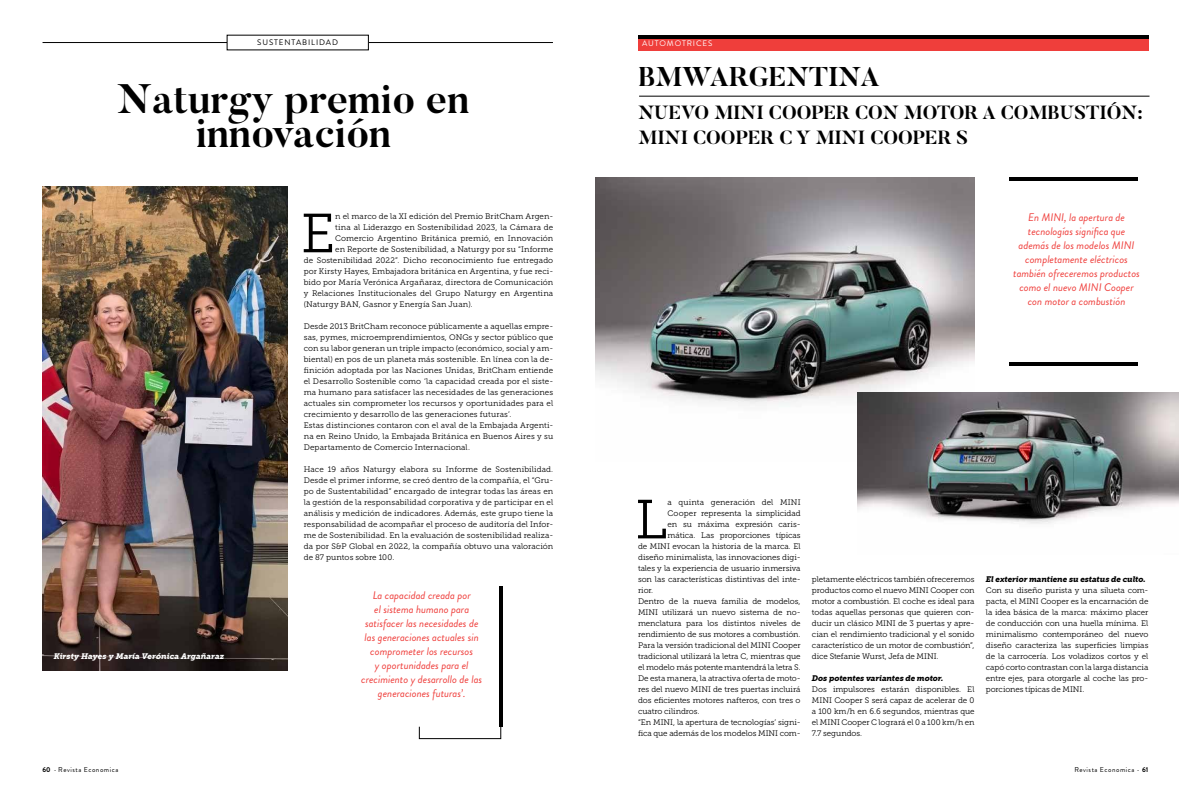
<style>
.page{position:relative;width:1191px;height:794px;background:#fff}
.page>*{position:absolute;margin:0;border:0;box-sizing:border-box;transform-origin:0 0}
.t1{font:54.9px "Museo Slab 300";color:#000}
.t2{font:700 40.9px/34.7px "Butler";color:#000;text-align:center}
.t3{font:700 27px "Butler";color:#000}
.t4{font:700 19px/25px "Butler";color:#000}
.t5{font:italic 11px/14.1px "Brandon Grotesque";color:#ef3e3b;text-align:center}
.t6{font:8px/11px "Museo Slab 300";color:#000;text-align:justify}
.t7{font:italic 8px "Museo Slab 900";letter-spacing:-.01em;color:#000}
.t8{font:italic 8px "Museo Slab 900";letter-spacing:.01em;color:#fff}
.t9{font:8px "Museo Slab 300";letter-spacing:-.02em;color:#000}
.t10{font:8px "Brandon Grotesque";letter-spacing:.11em;color:#000}
.t11{font:8px "Brandon Grotesque";letter-spacing:.11em;color:#fff}
.t12{font:7px "Brandon Grotesque";letter-spacing:.08em;color:#000}
.s1{font-weight:700}
</style>
<div class="page">
<hr style="left:43px;top:42px;width:510px;height:1px;background:#000">
<div style="left:227px;top:35px;width:141px;height:15px;background:#fff"></div>
<img style="left:43px;top:186px;width:244px;height:485px">
<svg style="left:418px;top:726px;width:84px;height:13px"></svg>
<hr style="left:499px;top:586px;width:3px;height:140px;background:#000">
<div style="left:638px;top:35px;width:510px;height:15px;background:#ef3e3b"></div>
<hr style="left:638px;top:35px;width:510px;height:3px;background:#000">
<hr style="left:639px;top:96px;width:510px;height:1px;background:#000">
<img style="left:595px;top:177px;width:379px;height:228px">
<img style="left:857px;top:392px;width:321px;height:132px">
<hr style="left:1009px;top:177px;width:129px;height:3px;background:#000">
<hr style="left:1009px;top:362px;width:129px;height:4px;background:#000">
<p class="t10" style="left:257px;top:37px;width:82px">SUSTENTABILIDAD</p>
<h2 class="t2" style="left:117px;top:82px;width:354px">Naturgy premio en innovación</h2>
<p class="t8" style="left:54px;top:652px;width:172px">Kirsty Hayes y María Verónica Argañaraz</p>
<h1 class="t1" style="left:301px;top:203px;width:36px">E</h1>
<p class="t6" style="left:335px;top:211px;width:220px">n el marco de la XI edición del Premio BritCham Argen-</p>
<p class="t6" style="left:335px;top:222px;width:220px">tina al Liderazgo en Sostenibilidad 2023, la Cámara de</p>
<p class="t6" style="left:335px;top:233px;width:220px">Comercio Argentino Británica premió, en Innovación</p>
<p class="t6" style="left:335px;top:244px;width:220px">en Reporte de Sostenibilidad, a Naturgy por su “Informe</p>
<p class="t6" style="left:304px;top:255px;width:251px">de Sostenibilidad 2022”. Dicho reconocimiento fue entregado</p>
<p class="t6" style="left:304px;top:266px;width:251px">por Kirsty Hayes, Embajadora británica en Argentina, y fue reci-</p>
<p class="t6" style="left:304px;top:277px;width:251px">bido por María Verónica Argañaraz, directora de Comunicación</p>
<p class="t6" style="left:304px;top:288px;width:251px">y Relaciones Institucionales del Grupo Naturgy en Argentina</p>
<p class="t6" style="left:304px;top:299px;width:170px">(Naturgy BAN, Gasnor y Energía San Juan).</p>
<p class="t6" style="left:304px;top:321px;width:251px;text-align:left">Desde 2013 BritCham reconoce públicamente a aquellas empre&shy;sas, pymes, microemprendimientos, ONGs y sector público que con su labor generan un triple impacto (económico, social y am&shy;biental) en pos de un planeta más sostenible. En línea con la de&shy;finición adoptada por las Naciones Unidas, BritCham entiende el Desarrollo Sostenible como ‘la capacidad creada por el siste&shy;ma humano para satisfacer las necesidades de las generaciones actuales sin comprometer los recursos y oportunidades para el crecimiento y desarrollo de las generaciones futuras’.<br>Estas distinciones contaron con el aval de la Embajada Argenti&shy;na en Reino Unido, la Embajada Británica en Buenos Aires y su Departamento de Comercio Internacional.</p>
<p class="t6" style="left:304px;top:464px;width:251px">Hace 19 años Naturgy elabora su Informe de Sostenibilidad.<br>Desde el primer informe, se creó dentro de la compañía, el “Gru&shy;po de Sustentabilidad” encargado de integrar todas las áreas en la gestión de la responsabilidad corporativa y de participar en el análisis y medición de indicadores. Además, este grupo tiene la responsabilidad de acompañar el proceso de auditoría del Infor&shy;me de Sostenibilidad. En la evaluación de sostenibilidad realiza&shy;da por S&amp;P Global en 2022, la compañía obtuvo una valoración de 87 puntos sobre 100.</p>
<h3 class="t5" style="left:361px;top:588px;width:122px">La capacidad creada por<br>el sistema humano para satisfacer las necesidades de las generaciones actuales sin comprometer los recursos<br>y oportunidades para el crecimiento y desarrollo de las generaciones futuras’.</h3>
<p class="t11" style="left:642px;top:38px;width:72px">AUTOMOTRICES</p>
<h3 class="t3" style="left:638px;top:59px;width:243px">BMWARGENTINA</h3>
<h3 class="t4" style="left:638px;top:100px;width:505px">NUEVO MINI COOPER CON MOTOR A COMBUSTIÓN:<br>MINI COOPER C Y MINI COOPER S</h3>
<h3 class="t5" style="left:1013px;top:210px;width:128px">En MINI, la apertura de tecnologías significa que además de los modelos MINI completamente eléctricos también ofreceremos productos como el nuevo MINI Cooper con motor a combustión</h3>
<h1 class="t1" style="left:635px;top:489px;width:34px">L</h1>
<p class="t6" style="left:667px;top:497px;width:134px">a quinta generación del MINI</p>
<p class="t6" style="left:667px;top:508px;width:134px">Cooper representa la simplicidad</p>
<p class="t6" style="left:667px;top:519px;width:134px">en su máxima expresión caris-</p>
<p class="t9" style="left:667px;top:531px;width:134px">mática. Las proporciones típicas</p>
<p class="t6" style="left:638px;top:541px;width:164px">de MINI evocan la historia de la marca. El</p>
<p class="t6" style="left:638px;top:552px;width:164px">diseño minimalista, las innovaciones digi-</p>
<p class="t6" style="left:638px;top:563px;width:164px">tales y la experiencia de usuario inmersiva</p>
<p class="t6" style="left:638px;top:574px;width:164px">son las características distintivas del inte-</p>
<p class="t6" style="left:638px;top:585px;width:17px">rior.</p>
<p class="t6" style="left:638px;top:596px;width:164px">Dentro de la nueva familia de modelos,</p>
<p class="t6" style="left:638px;top:607px;width:164px">MINI utilizará un nuevo sistema de no-</p>
<p class="t6" style="left:638px;top:618px;width:164px">menclatura para los distintos niveles de</p>
<p class="t6" style="left:638px;top:629px;width:164px">rendimiento de sus motores a combustión.</p>
<p class="t6" style="left:638px;top:640px;width:164px">Para la versión tradicional del MINI Cooper</p>
<p class="t6" style="left:638px;top:651px;width:164px">tradicional utilizará la letra C, mientras que</p>
<p class="t6" style="left:638px;top:662px;width:164px">el modelo más potente mantendrá la letra S.</p>
<p class="t6" style="left:638px;top:673px;width:164px">De esta manera, la atractiva oferta de moto-</p>
<p class="t6" style="left:638px;top:684px;width:164px">res del nuevo MINI de tres puertas incluirá</p>
<p class="t6" style="left:638px;top:695px;width:164px">dos eficientes motores nafteros, con tres o</p>
<p class="t6" style="left:638px;top:706px;width:63px">cuatro cilindros.</p>
<p class="t6" style="left:638px;top:717px;width:164px">“En MINI, la apertura de tecnologías’ signi-</p>
<p class="t6" style="left:638px;top:728px;width:164px">fica que además de los modelos MINI com-</p>
<p class="t6" style="left:812px;top:574px;width:164px">pletamente eléctricos también ofreceremos productos como el nuevo MINI Cooper con motor a combustión. El coche es ideal para todas aquellas personas que quieren con&shy;ducir un clásico MINI de 3 puertas y apre&shy;cian el rendimiento tradicional y el sonido característico de un motor de combustión”, dice Stefanie Wurst, Jefa de MINI.</p>
<p class="t7" style="left:812px;top:674px;width:133px">Dos potentes variantes de motor.</p>
<p class="t6" style="left:812px;top:684px;width:164px">Dos impulsores estarán disponibles. El MINI Cooper S será capaz de acelerar de 0 a 100 km/h en 6.6 segundos, mientras que el MINI Cooper C logrará el 0 a 100 km/h en 7.7 segundos.</p>
<p class="t7" style="left:986px;top:575px;width:161px">El exterior mantiene su estatus de culto.</p>
<p class="t6" style="left:986px;top:585px;width:164px">Con su diseño purista y una silueta com&shy;pacta, el MINI Cooper es la encarnación de la idea básica de la marca: máximo placer de conducción con una huella mínima. El minimalismo contemporáneo del nuevo diseño caracteriza las superficies limpias de la carrocería. Los voladizos cortos y el capó corto contrastan con la larga distancia entre ejes, para otorgarle al coche las pro&shy;porciones típicas de MINI.</p>
<p class="t12" style="left:43px;top:764px;width:77px"><span class="s1">60</span> - Revista Economica</p>
<p class="t12" style="left:1074px;top:764px;width:76px">Revista Economica - <span class="s1">61</span></p>
</div>
